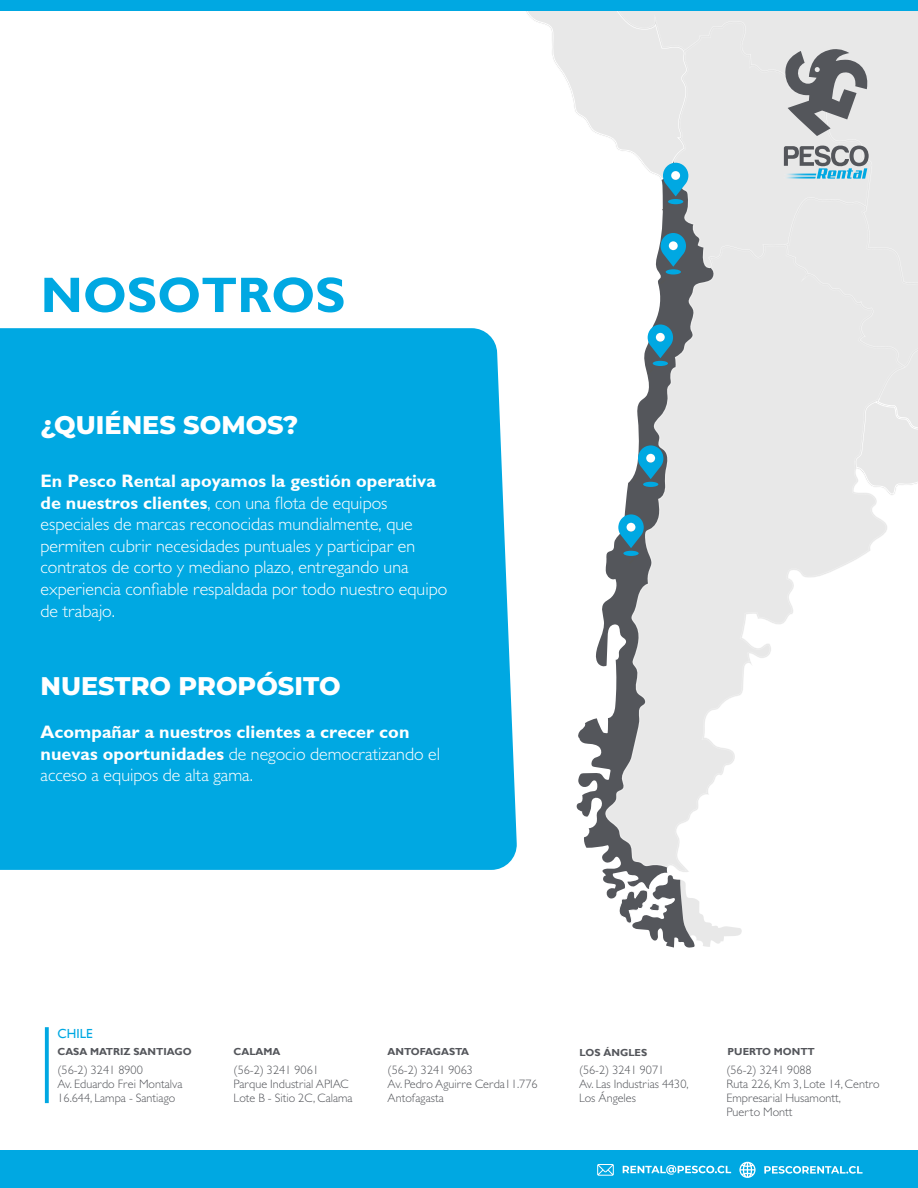
<style>
.page{position:relative;width:918px;height:1188px;background:#fff}
.page>*{position:absolute;margin:0;border:0;box-sizing:border-box;transform-origin:0 0}
.t1{font:700 50.25px "Gill Sans";color:#00a8e2}
.t2{font:800 25.5px "Montserrat";color:#fff}
.t3{font:300 18px/21.6px "Gill Sans";color:#fff}
.t4{font:700 18px/21.6px "Gill Sans";color:#fff}
.t5{font:13.2px "Gill Sans";color:#00a8e2}
.t6{font:300 12.15px/14.1px "Gill Sans";color:#54565b}
.t7{font:700 10.2px "Gill Sans";color:#54565b}
.s1{font-weight:700}
.s2{font-weight:300}
</style>
<div class="page">
<div style="left:0;top:1150px;width:918px;height:38px;background:#00a8e2"></div>
<svg style="left:739px;top:1162px;width:17px;height:16px"></svg>
<svg style="left:597px;top:1164px;width:17px;height:12px"></svg>
<svg style="left:623px;top:1165px;width:108px;height:10px"></svg>
<svg style="left:764px;top:1166px;width:99px;height:8px"></svg>
<div style="left:690px;top:11px;width:228px;height:387px;background:#e8e8e8"></div>
<div style="left:690px;top:21px;width:182px;height:223px;background:#e8e8e8"></div>
<div style="left:784px;top:197px;width:134px;height:171px;background:#e8e8e8"></div>
<svg style="left:905px;top:398px;width:13px;height:87px"></svg>
<svg style="left:714px;top:244px;width:191px;height:536px"></svg>
<svg style="left:576px;top:161px;width:138px;height:738px"></svg>
<svg style="left:619px;top:875px;width:123px;height:73px"></svg>
<svg style="left:526px;top:11px;width:164px;height:185px"></svg>
<div style="left:668px;top:199px;width:15px;height:5px;background:#00a8e2;border-radius:50%"></div>
<div style="left:671px;top:171px;width:9px;height:9px;background:#fff;border-radius:50%"></div>
<svg style="left:662px;top:205px;width:6px;height:6px"></svg>
<svg style="left:661px;top:233px;width:25px;height:34px"></svg>
<div style="left:666px;top:269px;width:15px;height:6px;background:#00a8e2;border-radius:50%"></div>
<div style="left:669px;top:241px;width:9px;height:9px;background:#fff;border-radius:50%"></div>
<svg style="left:660px;top:278px;width:6px;height:6px"></svg>
<svg style="left:648px;top:324px;width:25px;height:34px"></svg>
<div style="left:653px;top:361px;width:15px;height:5px;background:#00a8e2;border-radius:50%"></div>
<div style="left:656px;top:333px;width:9px;height:9px;background:#fff;border-radius:50%"></div>
<svg style="left:647px;top:369px;width:6px;height:6px"></svg>
<div style="left:643px;top:482px;width:15px;height:5px;background:#00a8e2;border-radius:50%"></div>
<svg style="left:633px;top:445px;width:30px;height:37px"></svg>
<svg style="left:618px;top:514px;width:26px;height:34px"></svg>
<div style="left:623px;top:551px;width:16px;height:5px;background:#00a8e2;border-radius:50%"></div>
<div style="left:627px;top:523px;width:8px;height:9px;background:#fff;border-radius:50%"></div>
<svg style="left:629px;top:558px;width:6px;height:6px"></svg>
<div style="left:0;top:328px;width:517px;height:542px;background:#00a8e2"></div>
<svg style="left:45px;top:1027px;width:4px;height:76px"></svg>
<hr style="left:783px;top:177px;width:33px;height:2px;background:#e8e8e8">
<svg style="left:784px;top:49px;width:85px;height:87px"></svg>
<svg style="left:784px;top:145px;width:85px;height:34px"></svg>
<div style="left:0;top:0;width:918px;height:11px;background:#00a8e2"></div>
<h1 class="t1" style="left:41px;top:265px;width:307px">NOSOTROS</h1>
<h2 class="t2" style="left:41px;top:407px;width:259px">¿QUIÉNES SOMOS?</h2>
<p class="t3" style="left:41px;top:470px;width:408px"><span class="s1">En Pesco Rental apoyamos la gestión operativa de nuestros clientes</span>, con una flota de equipos especiales de marcas reconocidas mundialmente, que permiten cubrir necesidades puntuales y participar en contratos de corto y mediano plazo, entregando una experiencia confiable respaldada por todo nuestro equipo de trabajo.</p>
<h2 class="t2" style="left:41px;top:668px;width:302px">NUESTRO PROPÓSITO</h2>
<h3 class="t4" style="left:41px;top:721px;width:401px">Acompañar a nuestros clientes a crecer con nuevas oportunidades <span class="s2">de negocio democratizando el acceso a equipos de alta gama.</span></h3>
<p class="t5" style="left:57px;top:1026px;width:37px">CHILE</p>
<p class="t7" style="left:579px;top:1046px;width:69px">LOS ÁNGLES</p>
<p class="t7" style="left:57px;top:1046px;width:136px">CASA MATRIZ SANTIAGO</p>
<p class="t7" style="left:234px;top:1046px;width:48px">CALAMA</p>
<p class="t6" style="left:57px;top:1062px;width:126px">(56-2) 3241 8900<br>Av. Eduardo Frei Montalva<br>16.644, Lampa - Santiago</p>
<p class="t6" style="left:579px;top:1062px;width:111px">(56-2) 3241 9071<br>Av. Las Industrias 4430,<br>Los Ángeles</p>
<p class="t7" style="left:388px;top:1046px;width:83px">ANTOFAGASTA</p>
<p class="t7" style="left:728px;top:1046px;width:89px">PUERTO MONTT</p>
<p class="t6" style="left:388px;top:1062px;width:152px">(56-2) 3241 9063<br>Av. Pedro Aguirre Cerda11.776<br>Antofagasta</p>
<p class="t6" style="left:234px;top:1062px;width:121px">(56-2) 3241 9061<br>Parque Industrial APIAC<br>Lote B - Sitio 2C, Calama</p>
<p class="t6" style="left:726px;top:1062px;width:155px">(56-2) 3241 9088<br>Ruta 226, Km 3, Lote 14, Centro<br>Empresarial Husamontt,<br>Puerto Montt</p>
</div>
